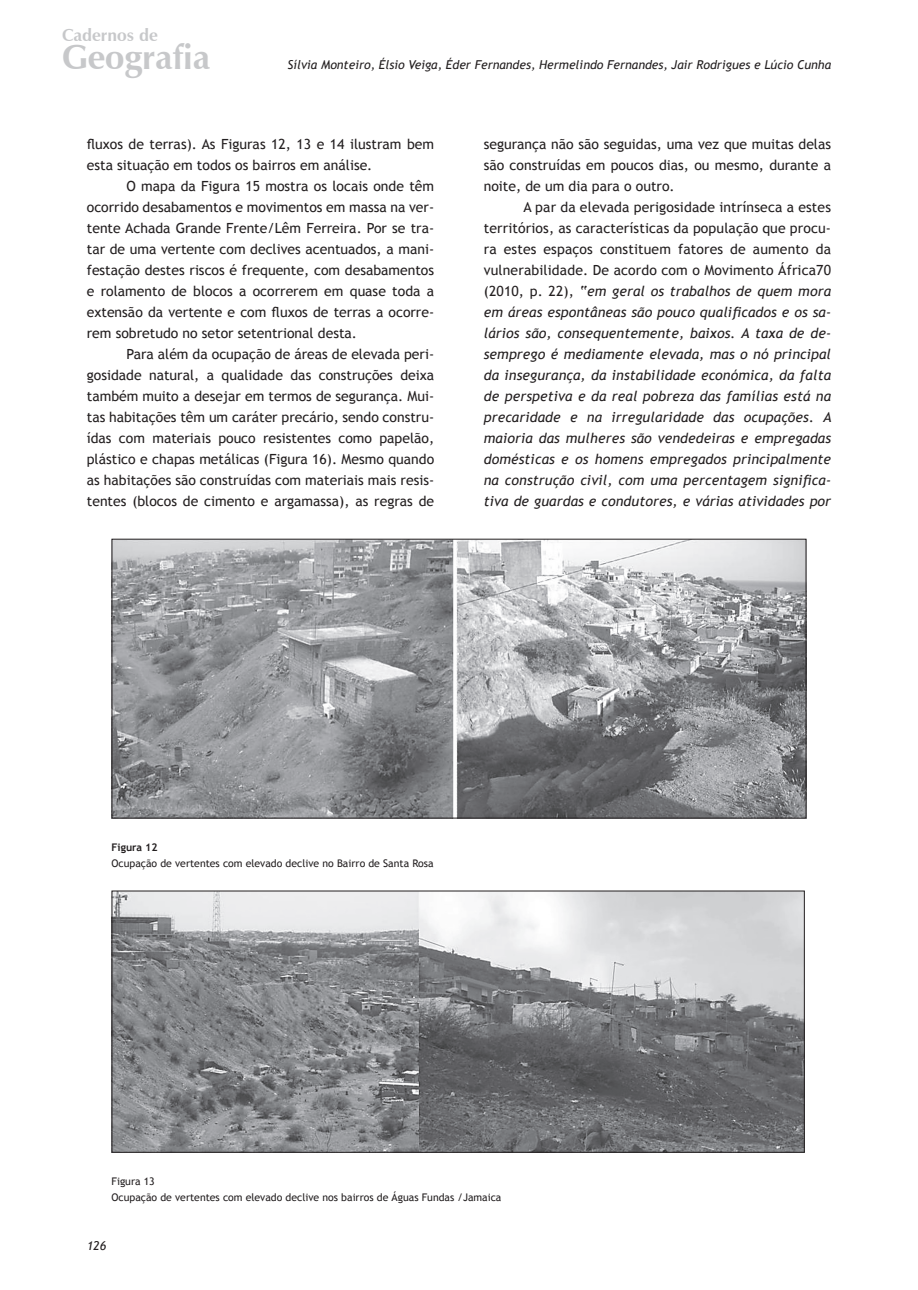
<style>
.page{position:relative;width:918px;height:1290px;background:#fff}
.page>*{position:absolute;margin:0;border:0;box-sizing:border-box;transform-origin:0 0}
.t1{font:700 34.48px "Zapf Humanist 601 BT";color:#c7c8ca}
.t2{font:700 17.32px "Zapf Humanist 601 BT";color:#c7c8ca}
.t3{font:14px/21px "Trebuchet MS";color:#231f20;text-align:justify}
.t4{font:italic 14px/21px "Trebuchet MS";letter-spacing:.01em;color:#231f20}
.t5{font:italic 12.25px "Trebuchet MS";color:#231f20}
.t6{font:10.5px/15.8px "Trebuchet MS";color:#231f20}
.t7{font:700 10.5px "Trebuchet MS";color:#231f20}
.s1{font-style:normal}
</style>
<div class="page">
<img style="left:114px;top:541px;width:690px;height:275px">
<div style="left:112px;top:539px;width:694px;height:279px;border:1px solid #231f20"></div>
<img style="left:114px;top:892px;width:689px;height:259px">
<div style="left:112px;top:890px;width:693px;height:263px;border:1px solid #231f20"></div>
<p class="t2" style="left:62px;top:24px;width:97px">Cadernos de</p>
<h1 class="t1" style="left:62px;top:36px;width:150px">Geografia</h1>
<p class="t5" style="left:287px;top:57px;width:545px">Sílvia Monteiro, Élsio Veiga, Éder Fernandes, Hermelindo Fernandes, Jair Rodrigues e Lúcio Cunha</p>
<p class="t3" style="left:87px;top:134px;width:349px">fluxos de terras). As Figuras 12, 13 e 14 ilustram bem esta situação em todos os bairros em análise.</p>
<p class="t3" style="left:87px;top:176px;width:349px;text-indent:40px">O mapa da Figura 15 mostra os locais onde têm ocorrido desabamentos e movimentos em massa na ver‑ tente Achada Grande Frente/Lêm Ferreira. Por se tra‑ tar de uma vertente com declives acentuados, a mani‑ festação destes riscos é frequente, com desabamentos e rolamento de blocos a ocorrerem em quase toda a extensão da vertente e com fluxos de terras a ocorre‑ rem sobretudo no setor setentrional desta.</p>
<p class="t3" style="left:87px;top:344px;width:349px;text-indent:40px">Para além da ocupação de áreas de elevada peri‑ gosidade natural, a qualidade das construções deixa também muito a desejar em termos de segurança. Mui‑ tas habitações têm um caráter precário, sendo constru‑ ídas com materiais pouco resistentes como papelão, plástico e chapas metálicas (Figura 16). Mesmo quando as habitações são construídas com materiais mais resis‑ tentes (blocos de cimento e argamassa), as regras de</p>
<p class="t3" style="left:484px;top:134px;width:349px">segurança não são seguidas, uma vez que muitas delas são construídas em poucos dias, ou mesmo, durante a noite, de um dia para o outro.</p>
<p class="t4" style="left:484px;top:197px;width:349px;text-indent:40px"><span class="s1">A par da elevada perigosidade intrínseca a estes territórios, as características da população que procu‑ ra estes espaços constituem fatores de aumento da vulnerabilidade. De acordo com o Movimento África70 (2010, p. 22), “</span>em geral os trabalhos de quem mora em áreas espontâneas são pouco qualificados e os sa&shy;lários são, consequentemente, baixos. A taxa de de&shy;semprego é mediamente elevada, mas o nó principal da insegurança, da instabilidade económica, da falta de perspetiva e da real pobreza das famílias está na precaridade e na irregularidade das ocupações. A maioria das mulheres são vendedeiras e empregadas domésticas e os homens empregados principalmente na construção civil, com uma percentagem significa&shy;tiva de guardas e condutores, e várias atividades por</p>
<p class="t7" style="left:112px;top:840px;width:47px">Figura 12</p>
<p class="t6" style="left:112px;top:855px;width:323px">Ocupação de vertentes com elevado declive no Bairro de Santa Rosa</p>
<p class="t6" style="left:112px;top:1173px;width:391px">Figura 13<br>Ocupação de vertentes com elevado declive nos bairros de Águas Fundas /Jamaica</p>
<p class="t5" style="left:87px;top:1238px;width:21px">126</p>
</div>
